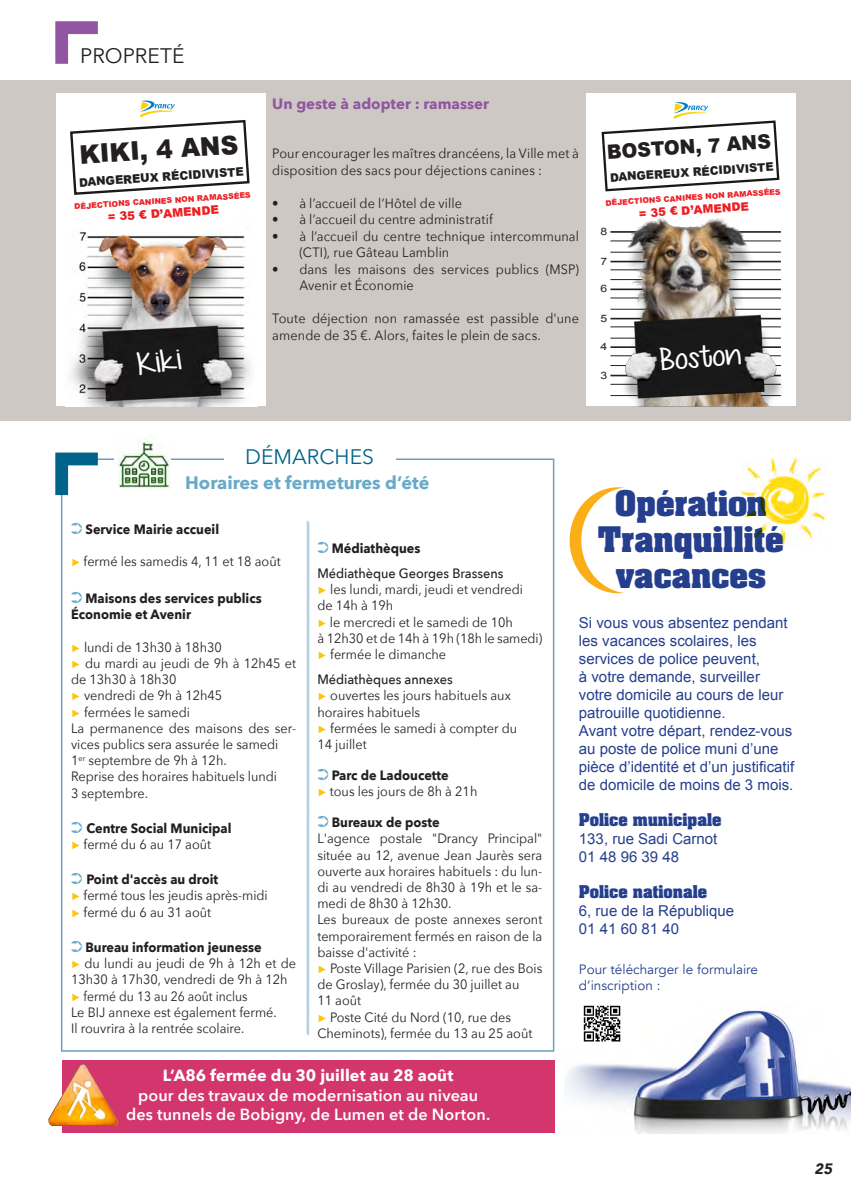
<style>
.page{position:relative;width:851px;height:1191px;background:#fff}
.page>*{position:absolute;margin:0;border:0;box-sizing:border-box;transform-origin:0 0}
.t1{font:32.1px "Cutie Patootie";color:#fff;scale:1.26 1}
.t2{font:30.75px "Cutie Patootie";color:#fff;scale:1.26 1}
.t3{font:700 30px/36px "Aachen";color:#253f8e;text-align:center}
.t4{font:900 25.65px "Arial";color:#231f20;scale:.96 1}
.t5{font:21px "Avenir Next";color:#00648a}
.t6{font:21px "Avenir Next";color:#231f20}
.t7{font:900 19.65px "Arial";color:#231f20;scale:.96 1}
.t8{font:700 18px "Avenir Next";color:#67abc8}
.t9{font:600 16.05px "Avenir Next";letter-spacing:.005em;color:#fff}
.t10{font:700 16.05px "Avenir Next";letter-spacing:.005em;color:#fff}
.t11{font:15px/18px "Arial";color:#253f8e}
.t12{font:700 15px "Aachen";color:#253f8e}
.t13{font:700 15px "Avenir Next";color:#9155a2}
.t14{font:italic 900 15px "Avenir";color:#231f20}
.t15{font:13.5px/16.2px "Avenir Next";color:#231f20;scale:.94 1}
.t16{font:700 13.5px "Avenir Next";color:#231f20;scale:.94 1}
.t17{font:500 13.5px "Avenir Next";color:#231f20;scale:.94 1}
.t18{font:13.5px/16.2px "Avenir";color:#253f8e}
.t19{font:13.5px "Avenir Next";color:#231f20;scale:.9 1}
.t20{font:900 11.85px "Arial";color:#231f20;scale:.96 1}
.t21{font:900 11.7px "Arial";color:#ee1d23}
.t22{font:900 11.7px "Arial";color:#231f20;scale:.96 1}
.t23{font:10.2px "Arial";color:#231f20;scale:1.2 1}
.t24{font:900 7.8px "Arial";color:#ee1d23}
.s1{color:#67abc8}
.s2{font-family:"Arial";font-size:10.5px;color:#fec40e}
</style>
<div class="page">
<div style="left:0;top:81px;width:850px;height:340px;background:#cdc8c4"></div>
<div style="left:61px;top:458px;width:493px;height:593px;background:#fff;border:2px solid #6d9ebb"></div>
<div style="left:56px;top:94px;width:209px;height:312px;background:#fff"></div>
<img style="left:71px;top:232px;width:179px;height:174px">
<svg style="left:70px;top:100px;width:180px;height:95px"></svg>
<div style="left:586px;top:94px;width:209px;height:312px;background:#fff"></div>
<svg style="left:601px;top:102px;width:179px;height:80px"></svg>
<img style="left:604px;top:182px;width:177px;height:224px">
<img style="left:604px;top:305px;width:178px;height:99px">
<svg style="left:55px;top:21px;width:43px;height:43px"></svg>
<div style="left:224px;top:443px;width:171px;height:25px;background:#fff"></div>
<svg style="left:55px;top:452px;width:43px;height:43px"></svg>
<img style="left:566px;top:1010px;width:284px;height:123px">
<img style="left:579px;top:1005px;width:46px;height:40px">
<div style="left:569px;top:487px;width:97px;height:106px;background:#faaf18;border-radius:50%"></div>
<div style="left:581px;top:487px;width:97px;height:106px;background:#fff;border-radius:50%"></div>
<img style="left:740px;top:457px;width:87px;height:88px">
<img style="left:114px;top:436px;width:57px;height:54px">
<svg style="left:306px;top:520px;width:4px;height:516px;background:#cde0ec"></svg>
<div style="left:62px;top:1060px;width:492px;height:72px;background:#d2366d"></div>
<img style="left:48px;top:1064px;width:70px;height:62px">
<p class="t6" style="left:80px;top:38px;width:106px">PROPRETÉ</p>
<p class="t4" style="left:78px;top:136px;width:167px;rotate:-4deg">KIKI, 4 ANS</p>
<p class="t20" style="left:78px;top:174px;width:173px;rotate:-4deg">DANGEREUX RÉCIDIVISTE</p>
<p class="t24" style="left:74px;top:201px;width:178px;rotate:-4deg">DÉJECTIONS CANINES NON RAMASSÉES</p>
<p class="t21" style="left:107px;top:209px;width:113px;rotate:-4deg">= 35 € D’AMENDE</p>
<p class="t1" style="left:134px;top:348px;width:37px;rotate:-9deg">Kiki</p>
<p class="t13" style="left:272px;top:90px;width:218px">Un geste à adopter : ramasser</p>
<p class="t15" style="left:272px;top:145px;width:327px">Pour encourager les maîtres drancéens, la Ville met à disposition des sacs pour déjections canines :</p>
<p class="t15" style="left:272px;top:194px;width:203px">• à l’accueil de l’Hôtel de ville</p>
<p class="t15" style="left:272px;top:211px;width:236px">• à l’accueil du centre administratif</p>
<p class="t15" style="left:299px;top:227px;width:299px;text-indent:-27px">• à l’accueil du centre technique intercommunal (CTI), rue Gâteau Lamblin</p>
<p class="t15" style="left:299px;top:260px;width:299px;text-indent:-27px">• dans les maisons des services publics (MSP)<br>Avenir et Économie</p>
<p class="t15" style="left:272px;top:310px;width:327px">Toute déjection non ramassée est passible d'une amende de 35 €. Alors, faites le plein de sacs.</p>
<p class="t7" style="left:605px;top:138px;width:173px;rotate:-4deg">BOSTON, 7 ANS</p>
<p class="t22" style="left:609px;top:169px;width:172px;rotate:-4deg">DANGEREUX RÉCIDIVISTE</p>
<p class="t24" style="left:605px;top:198px;width:177px;rotate:-4deg">DÉJECTIONS CANINES NON RAMASSÉES</p>
<p class="t21" style="left:638px;top:205px;width:112px;rotate:-4deg">= 35 € D’AMENDE</p>
<p class="t23" style="left:600px;top:225px;width:7px">8</p>
<p class="t23" style="left:600px;top:254px;width:7px">7</p>
<p class="t23" style="left:600px;top:282px;width:7px">6</p>
<p class="t23" style="left:600px;top:311px;width:7px">5</p>
<p class="t23" style="left:600px;top:340px;width:7px">4</p>
<p class="t23" style="left:600px;top:368px;width:7px">3</p>
<p class="t2" style="left:657px;top:343px;width:66px;rotate:-4deg">Boston</p>
<p class="t5" style="left:245px;top:439px;width:130px">DÉMARCHES</p>
<p class="t8" style="left:185px;top:467px;width:246px">Horaires et fermetures d’été</p>
<p class="t16" style="left:71px;top:517px;width:159px"><span class="s1">➲</span> Service Mairie accueil</p>
<p class="t15" style="left:71px;top:553px;width:224px"><span class="s2">►</span> fermé les samedis 4, 11 et 18 août</p>
<p class="t16" style="left:71px;top:587px;width:204px"><span class="s1">➲</span> Maisons des services publics</p>
<p class="t16" style="left:71px;top:603px;width:129px">Économie et Avenir</p>
<p class="t15" style="left:71px;top:638px;width:162px"><span class="s2">►</span> lundi de 13h30 à 18h30</p>
<p class="t15" style="left:71px;top:654px;width:241px"><span class="s2">►</span> du mardi au jeudi de 9h à 12h45 et de 13h30 à 18h30</p>
<p class="t15" style="left:71px;top:687px;width:162px"><span class="s2">►</span> vendredi de 9h à 12h45</p>
<p class="t15" style="left:71px;top:703px;width:128px"><span class="s2">►</span> fermées le samedi</p>
<p class="t15" style="left:71px;top:719px;width:241px">La permanence des maisons des ser&shy;vices publics sera assurée le samedi</p>
<p class="t15" style="left:71px;top:752px;width:167px">1<sup>er</sup> septembre de 9h à 12h.</p>
<p class="t15" style="left:71px;top:768px;width:221px">Reprise des horaires habituels lundi</p>
<p class="t15" style="left:71px;top:784px;width:83px">3 septembre.</p>
<p class="t16" style="left:71px;top:816px;width:172px"><span class="s1">➲</span> Centre Social Municipal</p>
<p class="t15" style="left:71px;top:835px;width:150px"><span class="s2">►</span> fermé du 6 au 17 août</p>
<p class="t16" style="left:71px;top:867px;width:158px"><span class="s1">➲</span> Point d'accès au droit</p>
<p class="t15" style="left:71px;top:887px;width:211px"><span class="s2">►</span> fermé tous les jeudis après-midi</p>
<p class="t15" style="left:71px;top:903px;width:150px"><span class="s2">►</span> fermé du 6 au 31 août</p>
<p class="t16" style="left:71px;top:935px;width:204px"><span class="s1">➲</span> Bureau information jeunesse</p>
<p class="t15" style="left:71px;top:954px;width:241px"><span class="s2">►</span> du lundi au jeudi de 9h à 12h et de<br>13h30 à 17h30, vendredi de 9h à 12h</p>
<p class="t19" style="left:71px;top:984px;width:197px"><span class="s2">►</span> fermé du 13 au 26 août inclus</p>
<p class="t15" style="left:71px;top:1003px;width:220px">Le BIJ annexe est également fermé.</p>
<p class="t15" style="left:71px;top:1019px;width:186px">Il rouvrira à la rentrée scolaire.</p>
<p class="t16" style="left:317px;top:536px;width:111px"><span class="s1">➲</span> Médiathèques</p>
<p class="t17" style="left:317px;top:562px;width:199px">Médiathèque Georges Brassens</p>
<p class="t15" style="left:317px;top:581px;width:220px"><span class="s2">►</span> les lundi, mardi, jeudi et vendredi</p>
<p class="t15" style="left:317px;top:597px;width:82px">de 14h à 19h</p>
<p class="t15" style="left:317px;top:613px;width:209px"><span class="s2">►</span> le mercredi et le samedi de 10h</p>
<p class="t15" style="left:317px;top:629px;width:241px">à 12h30 et de 14h à 19h (18h le samedi)</p>
<p class="t15" style="left:317px;top:645px;width:138px"><span class="s2">►</span> fermée le dimanche</p>
<p class="t17" style="left:317px;top:668px;width:145px">Médiathèques annexes</p>
<p class="t15" style="left:317px;top:687px;width:207px"><span class="s2">►</span> ouvertes les jours habituels aux</p>
<p class="t15" style="left:317px;top:703px;width:111px">horaires habituels</p>
<p class="t15" style="left:317px;top:719px;width:214px"><span class="s2">►</span> fermées le samedi à compter du</p>
<p class="t15" style="left:317px;top:735px;width:54px">14 juillet</p>
<p class="t16" style="left:317px;top:763px;width:141px"><span class="s1">➲</span> Parc de Ladoucette</p>
<p class="t15" style="left:317px;top:783px;width:172px"><span class="s2">►</span> tous les jours de 8h à 21h</p>
<p class="t16" style="left:317px;top:810px;width:132px"><span class="s1">➲</span> Bureaux de poste</p>
<p class="t15" style="left:317px;top:830px;width:241px;text-align:justify">L'agence postale "Drancy Principal" située au 12, avenue Jean Jaurès sera ouverte aux horaires habituels : du lun&shy;di au vendredi de 8h30 à 19h et le sa&shy;medi de 8h30 à 12h30.</p>
<p class="t15" style="left:317px;top:911px;width:241px;text-align:justify">Les bureaux de poste annexes seront temporairement fermés en raison de la baisse d'activité :</p>
<p class="t15" style="left:317px;top:959px;width:241px"><span class="s2">►</span> Poste Village Parisien (2, rue des Bois de Groslay), fermée du 30 juillet au</p>
<p class="t15" style="left:317px;top:992px;width:48px">11 août</p>
<p class="t15" style="left:317px;top:1008px;width:207px"><span class="s2">►</span> Poste Cité du Nord (10, rue des</p>
<p class="t15" style="left:317px;top:1024px;width:230px">Cheminots), fermée du 13 au 25 août</p>
<p class="t10" style="left:163px;top:1061px;width:292px">L’A86 fermée du 30 juillet au 28 août</p>
<p class="t9" style="left:138px;top:1081px;width:341px">pour des travaux de modernisation au niveau</p>
<p class="t9" style="left:126px;top:1101px;width:365px">des tunnels de Bobigny, de Lumen et de Norton.</p>
<p class="t3" style="left:615px;top:485px;width:153px">Opération</p>
<p class="t3" style="left:598px;top:521px;width:187px">Tranquillité vacances</p>
<p class="t11" style="left:579px;top:614px;width:210px">Si vous vous absentez pendant les vacances scolaires, les services de police peuvent,<br>à votre demande, surveiller votre domicile au cours de leur patrouille quotidienne.</p>
<p class="t11" style="left:579px;top:722px;width:217px">Avant votre départ, rendez-vous au poste de police muni d’une pièce d’identité et d’un justificatif de domicile de moins de 3 mois.</p>
<p class="t12" style="left:579px;top:809px;width:144px">Police municipale</p>
<p class="t11" style="left:579px;top:830px;width:140px">133, rue Sadi Carnot</p>
<p class="t11" style="left:579px;top:848px;width:102px">01 48 96 39 48</p>
<p class="t12" style="left:579px;top:881px;width:130px">Police nationale</p>
<p class="t11" style="left:579px;top:902px;width:157px">6, rue de la République</p>
<p class="t11" style="left:579px;top:920px;width:102px">01 41 60 81 40</p>
<p class="t18" style="left:579px;top:961px;width:180px">Pour télécharger le formulaire d’inscription :</p>
<p class="t14" style="left:814px;top:1156px;width:19px">25</p>
</div>
